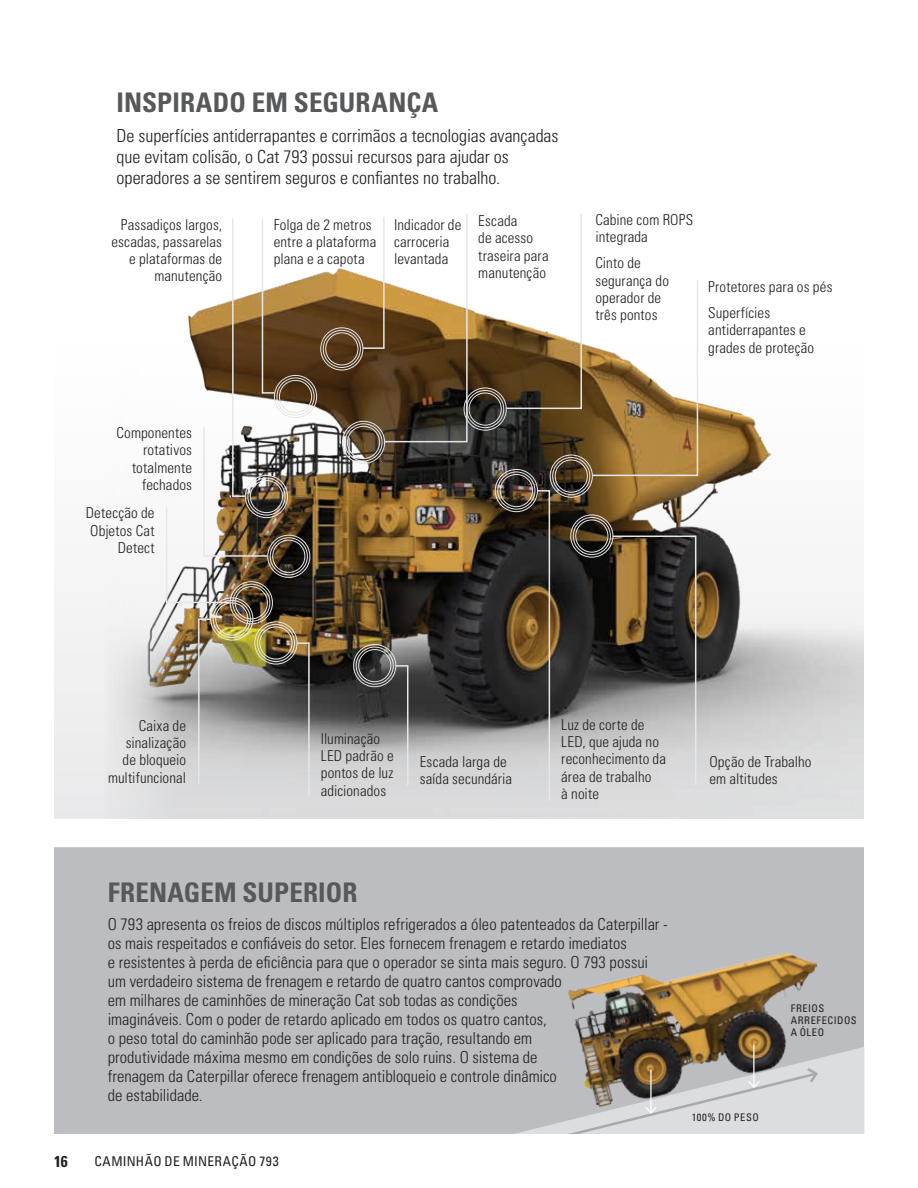
<style>
.page{position:relative;width:918px;height:1188px;background:#fff}
.page>*{position:absolute;margin:0;border:0;box-sizing:border-box;transform-origin:0 0}
.t1{font:700 condensed 27px "Univers LT Std";letter-spacing:.005em;color:#57585a}
.t2{font:300 condensed 18px/20.7px "Univers LT Std";color:#231f20}
.t3{font:300 condensed 16.5px/18.9px "Univers LT Std";color:#231f20}
.t4{font:700 condensed 15.75px "Univers LT Std";color:#231f20}
.t5{font:300 condensed 15px/17.2px "Univers LT Std";letter-spacing:.005em;color:#231f20}
.t6{font:condensed 13.5px "Univers LT Std";letter-spacing:.025em;color:#231f20}
.t7{font:condensed 10.5px/12px "Univers LT Std";letter-spacing:.045em;color:#231f20}
</style>
<div class="page">
<img style="left:276px;top:268px;width:314px;height:78px">
<svg style="left:54px;top:346px;width:810px;height:472px"></svg>
<div style="left:54px;top:847px;width:810px;height:287px;background:#bcbdc0"></div>
<img style="left:559px;top:926px;width:281px;height:121px">
<hr style="left:753px;top:1044px;width:2px;height:43px;background:#fff">
<svg style="left:511px;top:1047px;width:353px;height:87px"></svg>
<div style="left:245px;top:475px;width:43px;height:43px;border:1px solid #e6e7e9;border-radius:50%"></div>
<div style="left:247px;top:477px;width:39px;height:39px;border:1px solid #e6e7e9;border-radius:50%"></div>
<div style="left:250px;top:480px;width:33px;height:33px;border:1px solid #e6e7e9;border-radius:50%"></div>
<div style="left:267px;top:535px;width:43px;height:43px;border:1px solid #e6e7e9;border-radius:50%"></div>
<div style="left:270px;top:537px;width:38px;height:38px;border:1px solid #e6e7e9;border-radius:50%"></div>
<div style="left:272px;top:540px;width:33px;height:33px;border:1px solid #e6e7e9;border-radius:50%"></div>
<div style="left:230px;top:581px;width:43px;height:43px;border:1px solid #e6e7e9;border-radius:50%"></div>
<div style="left:232px;top:584px;width:38px;height:38px;border:1px solid #e6e7e9;border-radius:50%"></div>
<div style="left:235px;top:586px;width:33px;height:33px;border:1px solid #e6e7e9;border-radius:50%"></div>
<div style="left:464px;top:387px;width:43px;height:44px;border:1px solid #e6e7e9;border-radius:50%"></div>
<div style="left:466px;top:390px;width:38px;height:38px;border:1px solid #e6e7e9;border-radius:50%"></div>
<div style="left:469px;top:392px;width:33px;height:34px;border:1px solid #e6e7e9;border-radius:50%"></div>
<div style="left:342px;top:421px;width:43px;height:43px;border:1px solid #e6e7e9;border-radius:50%"></div>
<div style="left:344px;top:423px;width:39px;height:38px;border:1px solid #e6e7e9;border-radius:50%"></div>
<div style="left:347px;top:426px;width:33px;height:33px;border:1px solid #e6e7e9;border-radius:50%"></div>
<div style="left:550px;top:455px;width:43px;height:43px;border:1px solid #e6e7e9;border-radius:50%"></div>
<div style="left:552px;top:457px;width:38px;height:38px;border:1px solid #e6e7e9;border-radius:50%"></div>
<div style="left:555px;top:460px;width:33px;height:33px;border:1px solid #e6e7e9;border-radius:50%"></div>
<div style="left:320px;top:327px;width:43px;height:44px;border:1px solid #e6e7e9;border-radius:50%"></div>
<div style="left:323px;top:330px;width:38px;height:38px;border:1px solid #e6e7e9;border-radius:50%"></div>
<div style="left:325px;top:332px;width:33px;height:34px;border:1px solid #e6e7e9;border-radius:50%"></div>
<div style="left:274px;top:375px;width:43px;height:43px;border:1px solid #e6e7e9;border-radius:50%"></div>
<div style="left:276px;top:377px;width:39px;height:39px;border:1px solid #e6e7e9;border-radius:50%"></div>
<div style="left:279px;top:380px;width:33px;height:33px;border:1px solid #e6e7e9;border-radius:50%"></div>
<div style="left:353px;top:644px;width:43px;height:43px;border:1px solid #e6e7e9;border-radius:50%"></div>
<div style="left:356px;top:647px;width:38px;height:38px;border:1px solid #e6e7e9;border-radius:50%"></div>
<div style="left:358px;top:649px;width:33px;height:33px;border:1px solid #e6e7e9;border-radius:50%"></div>
<div style="left:570px;top:514px;width:43px;height:44px;border:1px solid #e6e7e9;border-radius:50%"></div>
<div style="left:573px;top:517px;width:38px;height:38px;border:1px solid #e6e7e9;border-radius:50%"></div>
<div style="left:575px;top:519px;width:33px;height:34px;border:1px solid #e6e7e9;border-radius:50%"></div>
<div style="left:495px;top:469px;width:43px;height:43px;border:1px solid #e6e7e9;border-radius:50%"></div>
<div style="left:497px;top:471px;width:38px;height:39px;border:1px solid #e6e7e9;border-radius:50%"></div>
<div style="left:500px;top:474px;width:33px;height:33px;border:1px solid #e6e7e9;border-radius:50%"></div>
<div style="left:254px;top:621px;width:44px;height:44px;border:1px solid #e6e7e9;border-radius:50%"></div>
<div style="left:257px;top:624px;width:38px;height:38px;border:1px solid #e6e7e9;border-radius:50%"></div>
<div style="left:259px;top:626px;width:34px;height:34px;border:1px solid #e6e7e9;border-radius:50%"></div>
<div style="left:210px;top:597px;width:43px;height:44px;border:1px solid #e6e7e9;border-radius:50%"></div>
<div style="left:213px;top:600px;width:38px;height:38px;border:1px solid #e6e7e9;border-radius:50%"></div>
<div style="left:215px;top:602px;width:33px;height:34px;border:1px solid #e6e7e9;border-radius:50%"></div>
<svg style="left:394px;top:664px;width:15px;height:123px"></svg>
<svg style="left:611px;top:535px;width:86px;height:252px"></svg>
<svg style="left:536px;top:489px;width:15px;height:314px"></svg>
<svg style="left:295px;top:642px;width:15px;height:155px"></svg>
<svg style="left:197px;top:618px;width:15px;height:167px"></svg>
<svg style="left:505px;top:213px;width:78px;height:197px"></svg>
<svg style="left:591px;top:280px;width:108px;height:197px"></svg>
<svg style="left:361px;top:213px;width:107px;height:230px"></svg>
<svg style="left:165px;top:218px;width:111px;height:386px"></svg>
<h1 class="t1" style="left:117px;top:86px;width:323px">INSPIRADO EM SEGURANÇA</h1>
<p class="t2" style="left:117px;top:125px;width:443px">De superfícies antiderrapantes e corrimãos a tecnologias avançadas que evitam colisão, o Cat 793 possui recursos para ajudar os operadores a se sentirem seguros e confiantes no trabalho.</p>
<p class="t5" style="left:111px;top:216px;width:112px;text-align:right">Passadiços largos, escadas, passarelas e plataformas de manutenção</p>
<p class="t5" style="left:274px;top:216px;width:104px">Folga de 2 metros entre a plataforma plana e a capota</p>
<p class="t5" style="left:394px;top:216px;width:69px">Indicador de carroceria levantada</p>
<p class="t5" style="left:478px;top:212px;width:72px">Escada<br>de acesso traseira para manutenção</p>
<p class="t5" style="left:117px;top:424px;width:77px;text-align:right">Componentes rotativos totalmente fechados</p>
<p class="t5" style="left:86px;top:504px;width:70px;text-align:right">Detecção de<br>Objetos Cat<br>Detect</p>
<p class="t5" style="left:595px;top:211px;width:99px">Cabine com ROPS integrada</p>
<p class="t5" style="left:595px;top:255px;width:75px">Cinto de segurança do operador de três pontos</p>
<p class="t5" style="left:708px;top:274px;width:126px;line-height:26.2px">Protetores para os pés<br>Superfícies</p>
<p class="t5" style="left:708px;top:322px;width:107px">antiderrapantes e grades de proteção</p>
<p class="t5" style="left:108px;top:717px;width:80px;text-align:right">Caixa de sinalização<br>de bloqueio multifuncional</p>
<p class="t5" style="left:321px;top:730px;width:74px">Iluminação<br>LED padrão e pontos de luz adicionados</p>
<p class="t5" style="left:561px;top:716px;width:106px">Luz de corte de<br>LED, que ajuda no reconhecimento da área de trabalho<br>à noite</p>
<p class="t5" style="left:420px;top:753px;width:94px">Escada larga de saída secundária</p>
<p class="t5" style="left:710px;top:753px;width:103px">Opção de Trabalho em altitudes</p>
<h1 class="t1" style="left:108px;top:876px;width:251px">FRENAGEM SUPERIOR</h1>
<p class="t3" style="left:108px;top:915px;width:562px">O 793 apresenta os freios de discos múltiplos refrigerados a óleo patenteados da Caterpillar - os mais respeitados e confiáveis do setor. Eles fornecem frenagem e retardo imediatos<br>e resistentes à perda de eficiência para que o operador se sinta mais seguro. O 793 possui um verdadeiro sistema de frenagem e retardo de quatro cantos comprovado<br>em milhares de caminhões de mineração Cat sob todas as condições<br>imagináveis. Com o poder de retardo aplicado em todos os quatro cantos,<br>o peso total do caminhão pode ser aplicado para tração, resultando em<br>produtividade máxima mesmo em condições de solo ruins. O sistema de<br>frenagem da Caterpillar oferece frenagem antibloqueio e controle dinâmico<br>de estabilidade.</p>
<p class="t4" style="left:54px;top:1151px;width:15px">16</p>
<p class="t6" style="left:94px;top:1153px;width:186px">CAMINHÃO DE MINERAÇÃO 793</p>
<p class="t7" style="left:692px;top:1111px;width:69px">100% DO PESO</p>
<p class="t7" style="left:791px;top:1002px;width:67px">FREIOS<br>ARREFECIDOS<br>A ÓLEO</p>
</div>
